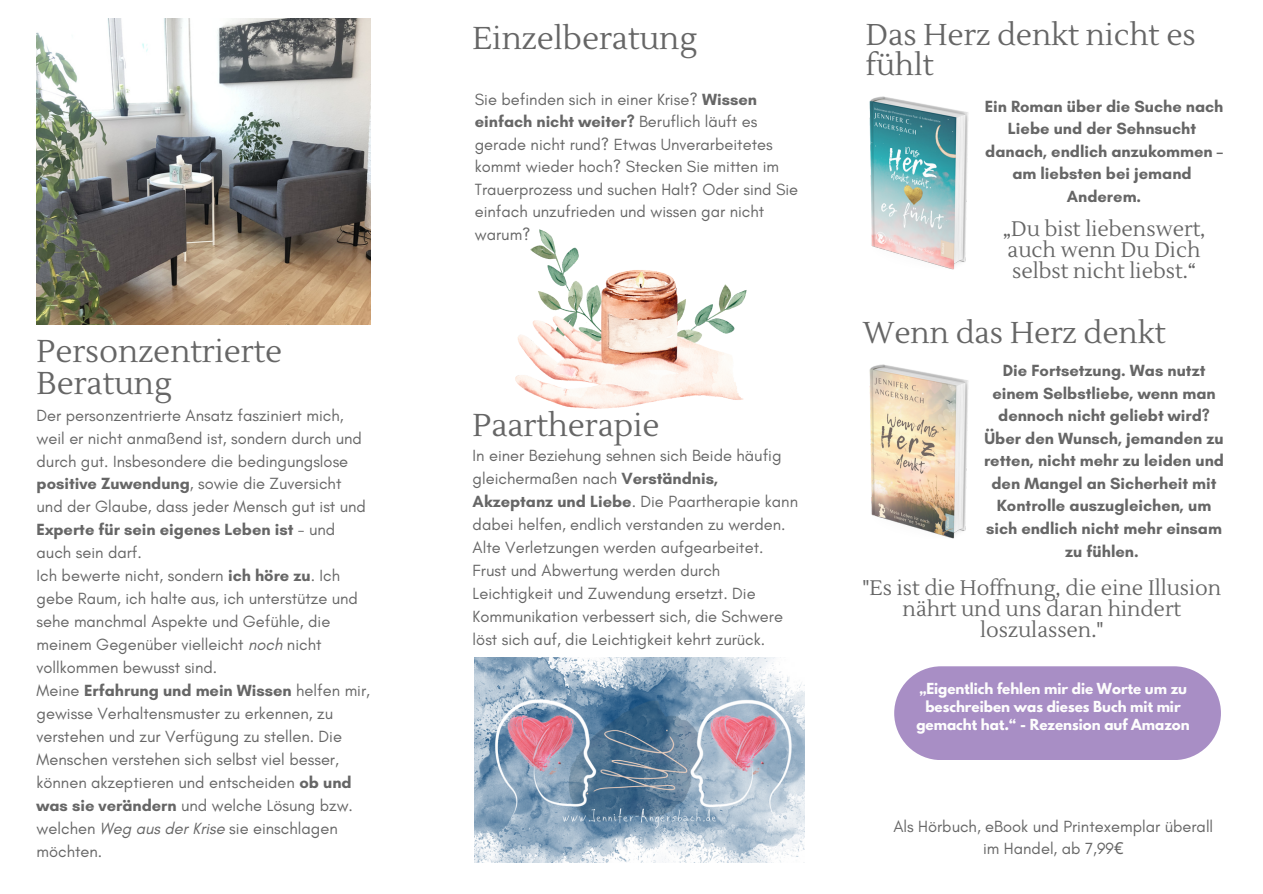
<style>
.page{position:relative;width:1263px;height:894px;background:#fff}
.page>*{position:absolute;margin:0;border:0;box-sizing:border-box;transform-origin:0 0}
.t1{font:31.5px/31.5px "Lustria";color:#666}
.t2{font:30px/30.3px "Lustria";color:#666}
.t3{font:21px/21.3px "Lustria";color:#666}
.t4{font:16.5px/23px "Glacial Indifference";color:#666}
.t5{font:700 16.5px/22.5px "Glacial Indifference";color:#666;text-align:center}
.t6{font:700 13.5px/18px "League Spartan";color:#fdfdfd;text-align:center}
.s1{font-weight:700}
.s2{font-style:italic}
.s3{font-family:"Noto Sans"}
</style>
<div class="page">
<img style="left:475px;top:657px;width:329px;height:205px">
<img style="left:515px;top:229px;width:232px;height:179px">
<img style="left:37px;top:18px;width:334px;height:306px">
<img style="left:869px;top:96px;width:99px;height:174px">
<img style="left:869px;top:364px;width:99px;height:175px">
<svg style="left:894px;top:666px;width:327px;height:93px;background:#ad95c8"></svg>
<p class="t1" style="left:37px;top:336px;width:247px">Personzentrierte<br>Beratung</p>
<p class="t4" style="left:37px;top:403px;width:331px">Der personzentrierte Ansatz fasziniert mich, weil er nicht anmaßend ist, sondern durch und durch gut. Insbesondere die bedingungslose <span class="s1">positive Zuwendung</span>, sowie die Zuversicht und der Glaube, dass jeder Mensch gut ist und <span class="s1">Experte für sein eigenes Leben ist</span> - und auch sein darf.</p>
<p class="t4" style="left:37px;top:564px;width:323px">Ich bewerte nicht, sondern <span class="s1">ich höre zu</span>. Ich gebe Raum, ich halte aus, ich unterstütze und sehe manchmal Aspekte und Gefühle, die meinem Gegenüber vielleicht <span class="s2">noch</span> nicht vollkommen bewusst sind.</p>
<p class="t4" style="left:37px;top:679px;width:335px">Meine <span class="s1">Erfahrung und mein Wissen</span> helfen mir, gewisse Verhaltensmuster zu erkennen, zu verstehen und zur Verfügung zu stellen. Die Menschen verstehen sich selbst viel besser, können akzeptieren und entscheiden <span class="s1">ob und was sie verändern</span> und welche Lösung bzw. welchen <span class="s2">Weg aus der Krise</span> sie einschlagen möchten.</p>
<p class="t1" style="left:473px;top:23px;width:226px">Einzelberatung</p>
<p class="t4" style="left:475px;top:87px;width:325px;line-height:22.5px">Sie befinden sich in einer Krise? <span class="s1">Wissen einfach nicht weiter?</span> Beruflich läuft es gerade nicht rund? Etwas Unverarbeitetes kommt wieder hoch? Stecken Sie mitten im Trauerprozess und suchen Halt? Oder sind Sie einfach unzufrieden und wissen gar nicht warum?</p>
<p class="t1" style="left:473px;top:410px;width:188px">Paartherapie</p>
<p class="t4" style="left:473px;top:444px;width:327px">In einer Beziehung sehnen sich Beide häufig gleichermaßen nach <span class="s1">Verständnis, Akzeptanz und Liebe</span>. Die Paartherapie kann dabei helfen, endlich verstanden zu werden.<br>Alte Verletzungen werden aufgearbeitet.<br>Frust und Abwertung werden durch Leichtigkeit und Zuwendung ersetzt. Die Kommunikation verbessert sich, die Schwere löst sich auf, die Leichtigkeit kehrt zurück.</p>
<p class="t2" style="left:866px;top:20px;width:331px">Das Herz denkt nicht es fühlt</p>
<p class="t5" style="left:985px;top:95px;width:240px">Ein Roman über die Suche nach<br>Liebe und der Sehnsucht</p>
<p class="t5" style="left:985px;top:140px;width:239px">danach, endlich anzukommen – am liebsten bei jemand</p>
<p class="t5" style="left:1067px;top:185px;width:76px">Anderem.</p>
<p class="t3" style="left:1003px;top:218px;width:204px">„Du bist liebenswert, auch wenn Du Dich selbst nicht liebst.“</p>
<p class="t2" style="left:863px;top:318px;width:304px">Wenn das Herz denkt</p>
<p class="t5" style="left:984px;top:359px;width:242px">Die Fortsetzung. Was nutzt einem Selbstliebe, wenn man dennoch nicht geliebt wird?<br>Über den Wunsch, jemanden zu retten, nicht mehr zu leiden und den Mangel an Sicherheit mit<br>Kontrolle auszugleichen, um sich endlich nicht mehr einsam zu fühlen.</p>
<p class="t3" style="left:862px;top:577px;width:361px;text-align:center">"Es ist die Hoffnung, die eine Illusion nährt und uns daran hindert loszulassen."</p>
<p class="t6" style="left:916px;top:681px;width:275px">„Eigentlich fehlen mir die Worte um zu beschreiben was dieses Buch mit mir gemacht hat.“ - Rezension auf Amazon</p>
<p class="t4" style="left:893px;top:814px;width:321px;line-height:22.5px;text-align:center">Als Hörbuch, eBook und Printexemplar überall im Handel, ab 7,99<span class="s3">€</span></p>
</div>
